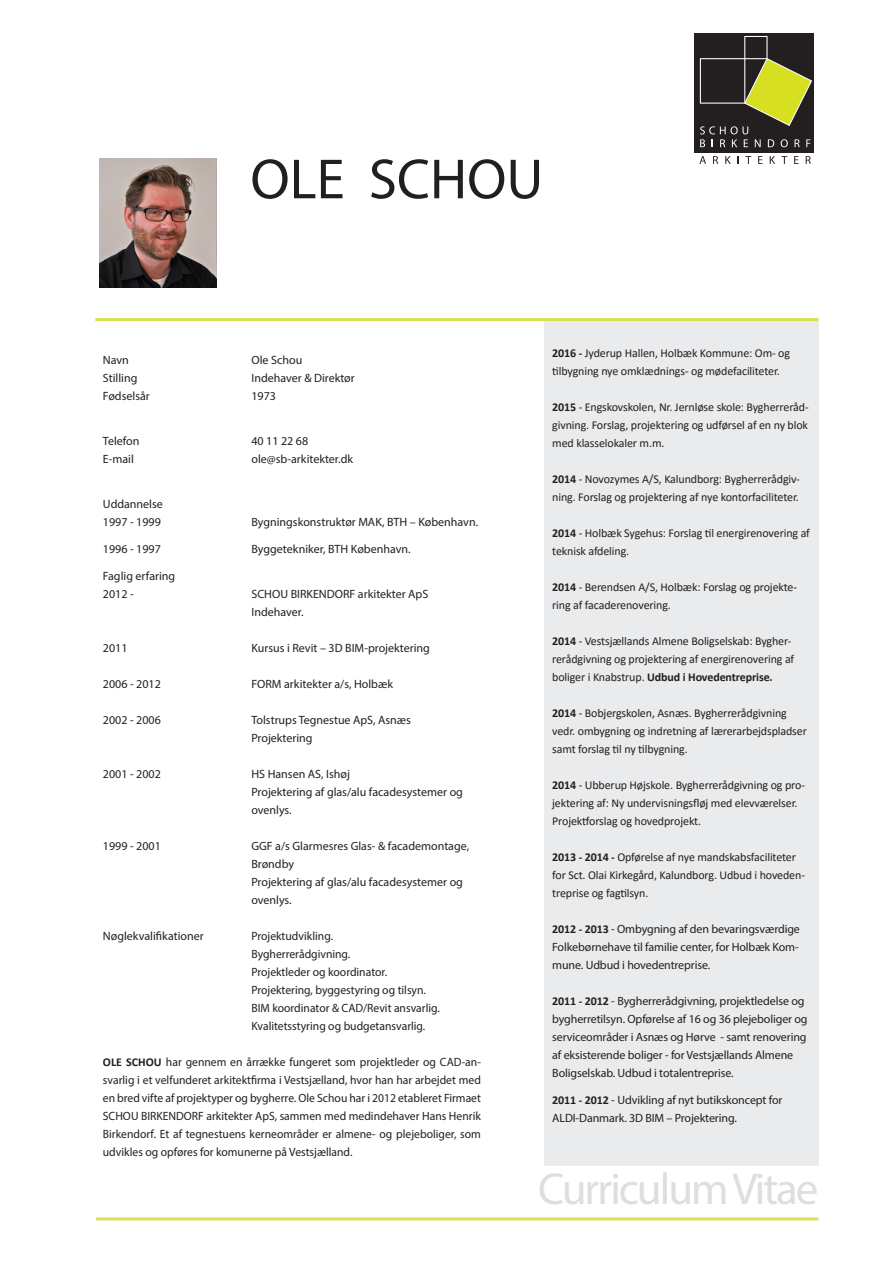
<style>
.page{position:relative;width:893px;height:1263px;background:#fff}
.page>*{position:absolute;margin:0;border:0;box-sizing:border-box;transform-origin:0 0}
.t1{font:57px "Myriad Pro";color:#231f20}
.t2{font:45px "Myriad Pro";letter-spacing:-.045em;color:#dddee0}
.t3{font:12px/18px "Myriad Pro";color:#231f20}
.t4{font:12px/18px "Calibri";letter-spacing:-.01em;color:#231f20}
.s1{font-family:"Calibri";font-weight:700}
.s2{font-weight:700}
</style>
<div class="page">
<div style="left:694px;top:33px;width:120px;height:120px;background:#231f20"></div>
<svg style="left:699px;top:156px;width:7px;height:8px"></svg>
<svg style="left:713px;top:156px;width:5px;height:8px"></svg>
<svg style="left:725px;top:156px;width:6px;height:8px"></svg>
<svg style="left:745px;top:156px;width:6px;height:8px"></svg>
<svg style="left:758px;top:156px;width:4px;height:8px"></svg>
<svg style="left:770px;top:156px;width:5px;height:8px"></svg>
<svg style="left:781px;top:156px;width:6px;height:8px"></svg>
<svg style="left:794px;top:156px;width:4px;height:8px"></svg>
<svg style="left:806px;top:156px;width:5px;height:8px"></svg>
<svg style="left:700px;top:36px;width:112px;height:111px"></svg>
<hr style="left:96px;top:1217px;width:722px;height:3px;background:#d8e154">
<hr style="left:95px;top:318px;width:723px;height:3px;background:#d8e154">
<img style="left:100px;top:159px;width:117px;height:128px">
<div style="left:544px;top:321px;width:274px;height:845px;background:#e9ebed"></div>
<p class="t1" style="left:250px;top:144px;width:294px">OLE SCHOU</p>
<p class="t3" style="left:103px;top:351px;width:28px">Navn</p>
<p class="t3" style="left:251px;top:351px;width:52px">Ole Schou</p>
<p class="t3" style="left:103px;top:369px;width:36px">Stilling</p>
<p class="t3" style="left:251px;top:369px;width:105px">Indehaver &amp; Direktør</p>
<p class="t3" style="left:103px;top:387px;width:48px">Fødselsår</p>
<p class="t3" style="left:251px;top:387px;width:26px">1973</p>
<p class="t3" style="left:103px;top:432px;width:38px">Telefon</p>
<p class="t3" style="left:251px;top:432px;width:58px">40 11 22 68</p>
<p class="t3" style="left:103px;top:450px;width:33px">E-mail</p>
<p class="t3" style="left:251px;top:450px;width:103px">ole@sb-arkitekter.dk</p>
<p class="t3" style="left:103px;top:495px;width:62px">Uddannelse</p>
<p class="t3" style="left:103px;top:513px;width:60px">1997 - 1999</p>
<p class="t3" style="left:251px;top:513px;width:228px">Bygningskonstruktør MAK, BTH – København.</p>
<p class="t3" style="left:103px;top:540px;width:60px">1996 - 1997</p>
<p class="t3" style="left:251px;top:540px;width:161px">Byggetekniker, BTH København.</p>
<p class="t3" style="left:103px;top:567px;width:74px">Faglig erfaring</p>
<p class="t3" style="left:103px;top:585px;width:32px">2012 -</p>
<p class="t3" style="left:251px;top:585px;width:178px">SCHOU BIRKENDORF arkitekter ApS</p>
<p class="t3" style="left:251px;top:603px;width:54px">Indehaver.</p>
<p class="t3" style="left:103px;top:639px;width:26px">2011</p>
<p class="t3" style="left:251px;top:639px;width:180px">Kursus i Revit – 3D BIM-projektering</p>
<p class="t3" style="left:103px;top:675px;width:60px">2006 - 2012</p>
<p class="t3" style="left:251px;top:675px;width:143px">FORM arkitekter a/s, Holbæk</p>
<p class="t3" style="left:103px;top:711px;width:60px">2002 - 2006</p>
<p class="t3" style="left:251px;top:711px;width:161px">Tolstrups Tegnestue ApS, Asnæs</p>
<p class="t3" style="left:251px;top:729px;width:63px">Projektering</p>
<p class="t3" style="left:103px;top:765px;width:60px">2001 - 2002</p>
<p class="t3" style="left:251px;top:765px;width:213px">HS Hansen AS, Ishøj<br>Projektering af glas/alu facadesystemer og ovenlys.</p>
<p class="t3" style="left:103px;top:837px;width:60px">1999 - 2001</p>
<p class="t3" style="left:251px;top:837px;width:219px">GGF a/s Glarmesres Glas- &amp; facademontage,<br>Brøndby<br>Projektering af glas/alu facadesystemer og ovenlys.</p>
<p class="t3" style="left:103px;top:927px;width:102px">Nøglekvalifikationer</p>
<p class="t3" style="left:251px;top:927px;width:83px">Projektudvikling.</p>
<p class="t3" style="left:251px;top:945px;width:100px">Bygherrerådgivning.</p>
<p class="t3" style="left:251px;top:963px;width:137px">Projektleder og koordinator.</p>
<p class="t3" style="left:251px;top:981px;width:176px">Projektering, byggestyring og tilsyn.</p>
<p class="t3" style="left:251px;top:999px;width:190px">BIM koordinator &amp; CAD/Revit ansvarlig.</p>
<p class="t3" style="left:251px;top:1017px;width:175px">Kvalitetsstyring og budgetansvarlig.</p>
<p class="t3" style="left:103px;top:1053px;width:380px;text-align:justify"><span class="s1">OLE SCHOU</span> har gennem en årrække fungeret som projektleder og CAD-an&shy;svarlig i et velfunderet arkitektfirma i Vestsjælland, hvor han har arbejdet med en bred vifte af projektyper og bygherre. Ole Schou har i 2012 etableret Firmaet SCHOU BIRKENDORF arkitekter ApS, sammen med medindehaver Hans Henrik Birkendorf. Et af tegnestuens kerneområder er almene- og plejeboliger, som udvikles og opføres for komunerne på Vestsjælland.</p>
<p class="t4" style="left:552px;top:344px;width:239px"><span class="s2">2016 -</span> Jyderup Hallen, Holbæk Kommune: Om- og tilbygning nye omklædnings- og mødefaciliteter.</p>
<p class="t4" style="left:552px;top:398px;width:258px;text-align:justify"><span class="s2">2015</span> - Engskovskolen, Nr. Jernløse skole: Bygherreråd&shy;givning. Forslag, projektering og udførsel af en ny blok med klasselokaler m.m.</p>
<p class="t4" style="left:552px;top:470px;width:249px"><span class="s2">2014</span> - Novozymes A/S, Kalundborg: Bygherrerådgiv&shy;ning. Forslag og projektering af nye kontorfaciliteter.</p>
<p class="t4" style="left:552px;top:524px;width:259px"><span class="s2">2014</span> - Holbæk Sygehus: Forslag til energirenovering af teknisk afdeling.</p>
<p class="t4" style="left:552px;top:578px;width:246px"><span class="s2">2014</span> - Berendsen A/S, Holbæk: Forslag og projekte&shy;ring af facaderenovering.</p>
<p class="t4" style="left:552px;top:632px;width:243px"><span class="s2">2014</span> - Vestsjællands Almene Boligselskab: Bygher&shy;rerådgivning og projektering af energirenovering af boliger i Knabstrup. <span class="s2">Udbud i Hovedentreprise.</span></p>
<p class="t4" style="left:552px;top:704px;width:256px"><span class="s2">2014</span> - Bobjergskolen, Asnæs. Bygherrerådgivning vedr. ombygning og indretning af lærerarbejdspladser samt forslag til ny tilbygning.</p>
<p class="t4" style="left:552px;top:776px;width:254px"><span class="s2">2014</span> - Ubberup Højskole. Bygherrerådgivning og pro&shy;jektering af: Ny undervisningsfløj med elevværelser.<br>Projektforslag og hovedprojekt.</p>
<p class="t4" style="left:552px;top:848px;width:254px"><span class="s2">2013 - 2014 -</span> Opførelse af nye mandskabsfaciliteter for Sct. Olai Kirkegård, Kalundborg. Udbud i hoveden&shy;treprise og fagtilsyn.</p>
<p class="t3" style="left:552px;top:920px;width:249px;text-align:justify"><span class="s1">2012 - 2013</span> - Ombygning af den bevaringsværdige Folkebørnehave til familie center, for Holbæk Kom&shy;mune. Udbud i hovedentreprise.</p>
<p class="t3" style="left:552px;top:992px;width:254px"><span class="s1">2011 - 2012</span> - Bygherrerådgivning, projektledelse og</p>
<p class="t3" style="left:552px;top:1010px;width:257px">bygherretilsyn. Opførelse af 16 og 36 plejeboliger og serviceområder i Asnæs og Hørve - samt renovering af eksisterende boliger - for Vestsjællands Almene Boligselskab. Udbud i totalentreprise.</p>
<p class="t3" style="left:552px;top:1091px;width:232px"><span class="s1">2011 - 2012</span> - Udvikling af nyt butikskoncept for<br>ALDI-Danmark. 3D BIM – Projektering.</p>
<h2 class="t2" style="left:538px;top:1161px;width:282px">Curriculum Vitae</h2>
</div>
